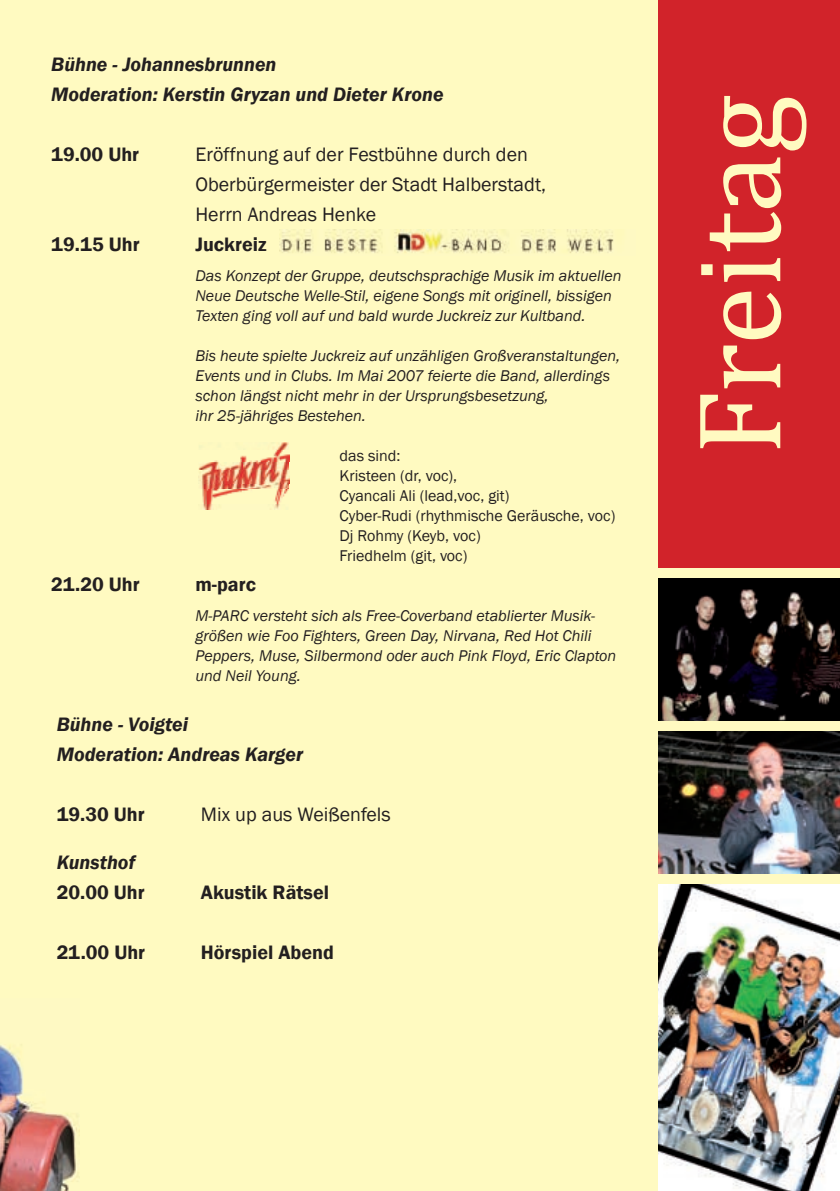
<style>
.page{position:relative;width:840px;height:1191px;background:#fff}
.page>*{position:absolute;margin:0;border:0;box-sizing:border-box;transform-origin:0 0}
.t1{font:120px "Cambria";letter-spacing:-.005em;color:#fffac1}
.t2{font:italic 600 20px/30px "Franklin Gothic";color:#231f20}
.t3{font:20px/30px "Franklin Gothic";color:#231f20}
.t4{font:600 20px "Franklin Gothic";color:#231f20}
.t5{font:italic 16px/20px "Franklin Gothic";color:#231f20}
.t6{font:16px/20px "Franklin Gothic";color:#231f20}
</style>
<div class="page">
<div style="left:0;top:0;width:839px;height:1191px;background:#fffac1"></div>
<img style="left:658px;top:578px;width:181px;height:142px">
<img style="left:658px;top:731px;width:181px;height:142px">
<img style="left:658px;top:884px;width:181px;height:307px">
<div style="left:658px;top:0;width:181px;height:567px;background:#d1232a"></div>
<img style="left:0;top:1045px;width:80px;height:146px">
<img style="left:198px;top:442px;width:91px;height:48px">
<img style="left:198px;top:450px;width:91px;height:11px">
<img style="left:198px;top:470px;width:91px;height:13px">
<img style="left:202px;top:490px;width:87px;height:19px">
<img style="left:279px;top:230px;width:335px;height:23px">
<p class="t2" style="left:51px;top:49px;width:393px">Bühne - Johannesbrunnen<br>Moderation: Kerstin Gryzan und Dieter Krone</p>
<p class="t4" style="left:51px;top:142px;width:89px">19.00 Uhr</p>
<p class="t3" style="left:195px;top:139px;width:352px">Eröffnung auf der Festbühne durch den<br>Oberbürgermeister der Stadt Halberstadt,<br>Herrn Andreas Henke</p>
<p class="t4" style="left:51px;top:232px;width:90px">19.15 Uhr</p>
<p class="t4" style="left:195px;top:232px;width:73px">Juckreiz</p>
<p class="t5" style="left:195px;top:266px;width:427px">Das Konzept der Gruppe, deutschsprachige Musik im aktuellen<br>Neue Deutsche Welle-Stil, eigene Songs mit originell, bissigen<br>Texten ging voll auf und bald wurde Juckreiz zur Kultband.</p>
<p class="t5" style="left:195px;top:346px;width:426px">Bis heute spielte Juckreiz auf unzähligen Großveranstaltungen, Events und in Clubs. Im Mai 2007 feierte die Band, allerdings schon längst nicht mehr in der Ursprungsbesetzung,<br>ihr 25-jähriges Bestehen.</p>
<p class="t6" style="left:339px;top:446px;width:277px">das sind:<br>Kristeen (dr, voc),<br>Cyancali Ali (lead,voc, git)<br>Cyber-Rudi (rhythmische Geräusche, voc)<br>Dj Rohmy (Keyb, voc)<br>Friedhelm (git, voc)</p>
<p class="t4" style="left:51px;top:572px;width:90px">21.20 Uhr</p>
<p class="t4" style="left:195px;top:572px;width:62px">m-parc</p>
<p class="t5" style="left:195px;top:606px;width:422px">M-PARC versteht sich als Free-Coverband etablierter Musik&shy;größen wie Foo Fighters, Green Day, Nirvana, Red Hot Chili Peppers, Muse, Silbermond oder auch Pink Floyd, Eric Clapton und Neil Young.</p>
<p class="t2" style="left:57px;top:709px;width:248px">Bühne - Voigtei<br>Moderation: Andreas Karger</p>
<p class="t4" style="left:57px;top:802px;width:89px">19.30 Uhr</p>
<p class="t3" style="left:201px;top:799px;width:191px">Mix up aus Weißenfels</p>
<p class="t2" style="left:57px;top:847px;width:80px">Kunsthof</p>
<p class="t4" style="left:57px;top:880px;width:89px">20.00 Uhr</p>
<p class="t4" style="left:201px;top:880px;width:130px">Akustik Rätsel</p>
<p class="t4" style="left:57px;top:940px;width:90px">21.00 Uhr</p>
<p class="t4" style="left:201px;top:940px;width:134px">Hörspiel Abend</p>
<h1 class="t1" style="left:668px;top:455px;width:362px;rotate:-90deg">Freitag</h1>
</div>
